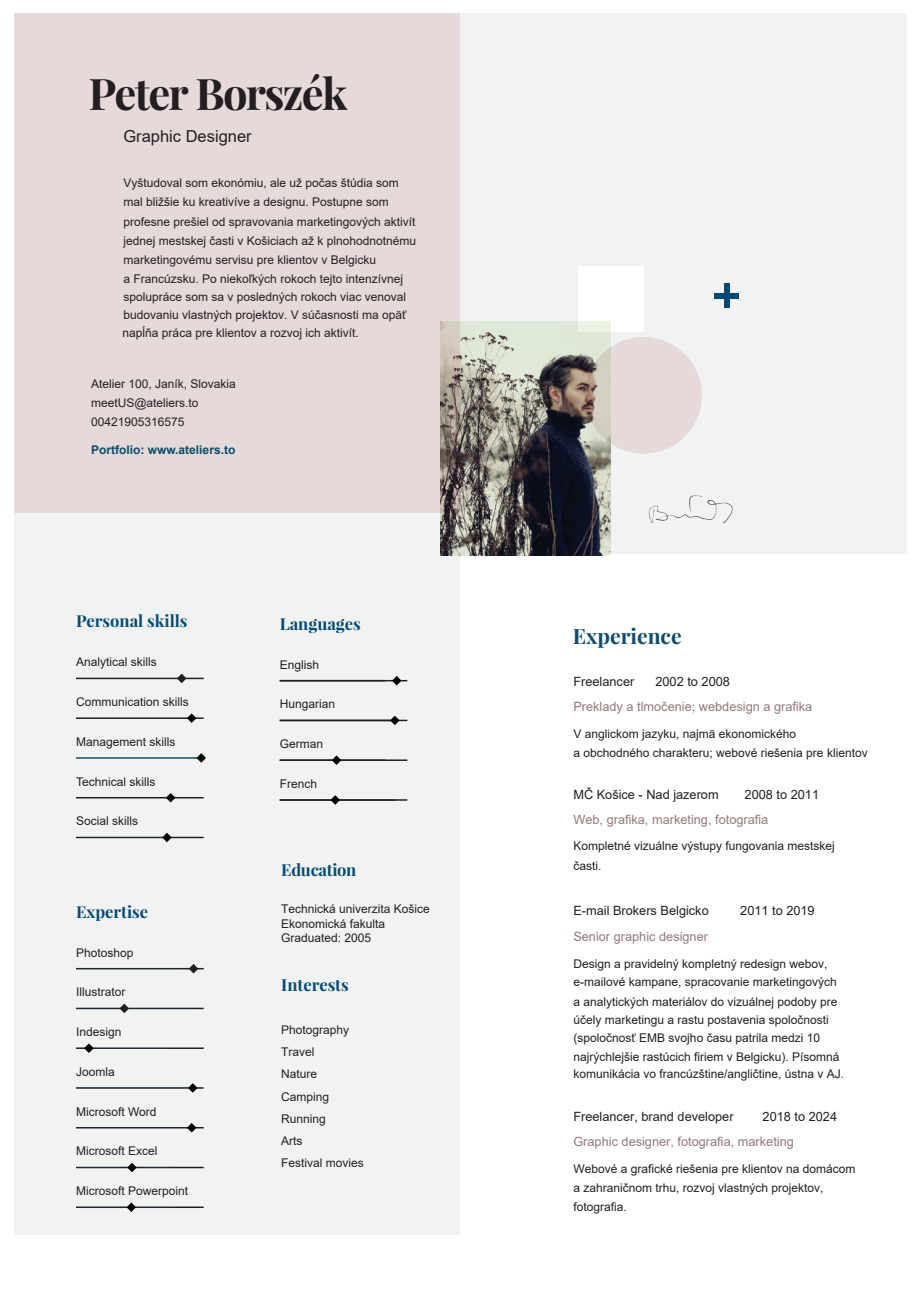
<style>
.page{position:relative;width:919px;height:1289px;background:#fff}
.page>*{position:absolute;margin:0;border:0;box-sizing:border-box;transform-origin:0 0}
.t1{font:700 43.5px "Playfair Display";letter-spacing:-.04em;color:#231f20}
.t2{font:700 21px "Playfair Display";color:#0b4c6b}
.t3{font:700 16.5px "Playfair Display";color:#044a74}
.t4{font:16.5px "Arial";color:#231f20}
.t5{font:700 16.5px "Playfair Display";letter-spacing:-.02em;color:#044a74}
.t6{font:12.75px "Arial";color:#96777a}
.t7{font:12.75px "Arial";color:#231f20}
.t8{font:12px/19.2px "Arial";color:#231f20}
.t9{font:700 12px "Arial";color:#0b4c6b}
</style>
<div class="page">
<div style="left:14px;top:13px;width:446px;height:541px;background:#e5d9da"></div>
<div style="left:460px;top:13px;width:447px;height:541px;background:#f1f3f2"></div>
<div style="left:578px;top:266px;width:65px;height:65px;background:#fff"></div>
<div style="left:14px;top:513px;width:446px;height:722px;background:#f1f3f2"></div>
<hr style="left:76px;top:677px;width:128px;height:2px;background:#231f20">
<hr style="left:76px;top:717px;width:128px;height:2px;background:#231f20">
<hr style="left:76px;top:757px;width:128px;height:1px;background:#044a74">
<svg style="left:177px;top:673px;width:9px;height:10px"></svg>
<svg style="left:187px;top:713px;width:9px;height:10px"></svg>
<svg style="left:196px;top:753px;width:10px;height:9px"></svg>
<hr style="left:76px;top:797px;width:128px;height:1px;background:#231f20">
<svg style="left:166px;top:793px;width:9px;height:9px"></svg>
<hr style="left:76px;top:836px;width:128px;height:2px;background:#231f20">
<svg style="left:162px;top:832px;width:10px;height:10px"></svg>
<hr style="left:76px;top:967px;width:128px;height:2px;background:#231f20">
<svg style="left:189px;top:964px;width:9px;height:9px"></svg>
<hr style="left:76px;top:1007px;width:128px;height:2px;background:#231f20">
<svg style="left:119px;top:1003px;width:10px;height:10px"></svg>
<hr style="left:76px;top:1047px;width:128px;height:1px;background:#231f20">
<svg style="left:84px;top:1043px;width:10px;height:9px"></svg>
<hr style="left:76px;top:1087px;width:128px;height:1px;background:#231f20">
<svg style="left:188px;top:1083px;width:9px;height:9px"></svg>
<hr style="left:76px;top:1126px;width:128px;height:2px;background:#231f20">
<svg style="left:187px;top:1123px;width:9px;height:9px"></svg>
<hr style="left:76px;top:1166px;width:128px;height:2px;background:#231f20">
<svg style="left:127px;top:1162px;width:10px;height:10px"></svg>
<hr style="left:76px;top:1206px;width:128px;height:1px;background:#231f20">
<svg style="left:126px;top:1202px;width:10px;height:9px"></svg>
<hr style="left:280px;top:680px;width:127px;height:1px;background:#231f20">
<svg style="left:392px;top:676px;width:9px;height:9px"></svg>
<hr style="left:280px;top:719px;width:127px;height:2px;background:#231f20">
<svg style="left:390px;top:715px;width:9px;height:10px"></svg>
<hr style="left:280px;top:759px;width:127px;height:2px;background:#231f20">
<svg style="left:332px;top:755px;width:9px;height:10px"></svg>
<hr style="left:280px;top:799px;width:127px;height:1px;background:#231f20">
<svg style="left:330px;top:795px;width:10px;height:9px"></svg>
<div style="left:585px;top:337px;width:116px;height:116px;background:#e5d9da;border-radius:50%"></div>
<img style="left:441px;top:322px;width:169px;height:234px">
<div style="left:714px;top:293px;width:25px;height:6px;background:#044a74"></div>
<div style="left:723px;top:283px;width:6px;height:25px;background:#044a74"></div>
<img style="left:648px;top:495px;width:85px;height:29px">
<h1 class="t1" style="left:88px;top:66px;width:260px">Peter Borszék</h1>
<h3 class="t4" style="left:123px;top:125px;width:130px">Graphic Designer</h3>
<p class="t8" style="left:123px;top:173px;width:294px">Vyštudoval som ekonómiu, ale už počas štúdia som mal bližšie ku kreativíve a designu. Postupne som profesne prešiel od spravovania marketingových aktivít jednej mestskej časti v Košiciach až k plnohodnotnému marketingovému servisu pre klientov v Belgicku<br>a Francúzsku. Po niekoľkých rokoch tejto intenzívnej</p>
<p class="t8" style="left:123px;top:288px;width:286px;line-height:18px;text-align:justify">spolupráce som sa v posledných rokoch viac venoval budovaniu vlastných projektov. V súčasnosti ma opäť napĺňa práca pre klientov a rozvoj ich aktivít.</p>
<p class="t8" style="left:91px;top:374px;width:146px">Atelier 100, Janík, Slovakia meetUS@ateliers.to<br>00421905316575</p>
<p class="t9" style="left:91px;top:441px;width:146px">Portfolio: www.ateliers.to</p>
<h3 class="t3" style="left:76px;top:610px;width:113px">Personal skills</h3>
<p class="t8" style="left:76px;top:652px;width:82px">Analytical skills</p>
<p class="t8" style="left:76px;top:692px;width:114px">Communication skills</p>
<p class="t8" style="left:76px;top:732px;width:101px">Management skills</p>
<p class="t8" style="left:76px;top:771px;width:81px">Technical skills</p>
<p class="t8" style="left:76px;top:811px;width:64px">Social skills</p>
<h3 class="t3" style="left:76px;top:901px;width:74px">Expertise</h3>
<p class="t8" style="left:76px;top:942px;width:59px">Photoshop</p>
<p class="t8" style="left:76px;top:982px;width:51px">Illustrator</p>
<p class="t8" style="left:76px;top:1022px;width:47px">Indesign</p>
<p class="t8" style="left:76px;top:1062px;width:40px">Joomla</p>
<p class="t8" style="left:76px;top:1101px;width:82px">Microsoft Word</p>
<p class="t8" style="left:76px;top:1141px;width:83px">Microsoft Excel</p>
<p class="t8" style="left:76px;top:1181px;width:114px">Microsoft Powerpoint</p>
<h3 class="t3" style="left:279px;top:613px;width:83px">Languages</h3>
<p class="t8" style="left:279px;top:654px;width:41px">English</p>
<p class="t8" style="left:279px;top:694px;width:57px">Hungarian</p>
<p class="t8" style="left:279px;top:734px;width:45px">German</p>
<p class="t8" style="left:279px;top:774px;width:39px">French</p>
<h3 class="t5" style="left:281px;top:859px;width:77px">Education</h3>
<p class="t8" style="left:281px;top:901px;width:150px;line-height:14.4px">Technická univerzita Košice<br>Ekonomická fakulta<br>Graduated: 2005</p>
<h3 class="t3" style="left:281px;top:974px;width:69px">Interests</h3>
<p class="t8" style="left:281px;top:1018px;width:84px;line-height:22.2px">Photography<br>Travel<br>Nature<br>Camping<br>Running<br>Arts<br>Festival movies</p>
<h2 class="t2" style="left:573px;top:623px;width:110px">Experience</h2>
<p class="t7" style="left:573px;top:673px;width:62px">Freelancer</p>
<p class="t7" style="left:655px;top:673px;width:76px">2002 to 2008</p>
<p class="t6" style="left:573px;top:698px;width:240px">Preklady a tlmočenie; webdesign a grafika</p>
<p class="t8" style="left:573px;top:724px;width:296px">V anglickom jazyku, najmä ekonomického<br>a obchodného charakteru; webové riešenia pre klientov</p>
<p class="t7" style="left:573px;top:785px;width:147px">MČ Košice - Nad jazerom</p>
<p class="t7" style="left:744px;top:785px;width:76px">2008 to 2011</p>
<p class="t6" style="left:573px;top:810px;width:196px">Web, grafika, marketing, fotografia</p>
<p class="t8" style="left:573px;top:836px;width:263px">Kompletné vizuálne výstupy fungovania mestskej časti.</p>
<p class="t7" style="left:573px;top:902px;width:137px">E-mail Brokers Belgicko</p>
<p class="t7" style="left:740px;top:901px;width:76px">2011 to 2019</p>
<p class="t6" style="left:573px;top:927px;width:136px">Senior graphic designer</p>
<p class="t8" style="left:573px;top:954px;width:266px;line-height:18.8px">Design a pravidelný kompletný redesign webov, e-mailové kampane, spracovanie marketingových a analytických materiálov do vizuálnej podoby pre</p>
<p class="t8" style="left:573px;top:1009px;width:268px;line-height:18.8px">účely marketingu a rastu postavenia spoločnosti (spoločnosť EMB svojho času patrila medzi 10 najrýchlejšie rastúcich firiem v Belgicku). Písomná</p>
<p class="t8" style="left:573px;top:1064px;width:272px">komunikácia vo francúzštine/angličtine, ústna v AJ.</p>
<p class="t7" style="left:573px;top:1107px;width:162px">Freelancer, brand developer</p>
<p class="t7" style="left:762px;top:1107px;width:76px">2018 to 2024</p>
<p class="t6" style="left:573px;top:1132px;width:222px">Graphic designer, fotografia, marketing</p>
<p class="t8" style="left:573px;top:1158px;width:284px">Webové a grafické riešenia pre klientov na domácom a zahraničnom trhu, rozvoj vlastných projektov, fotografia.</p>
</div>
